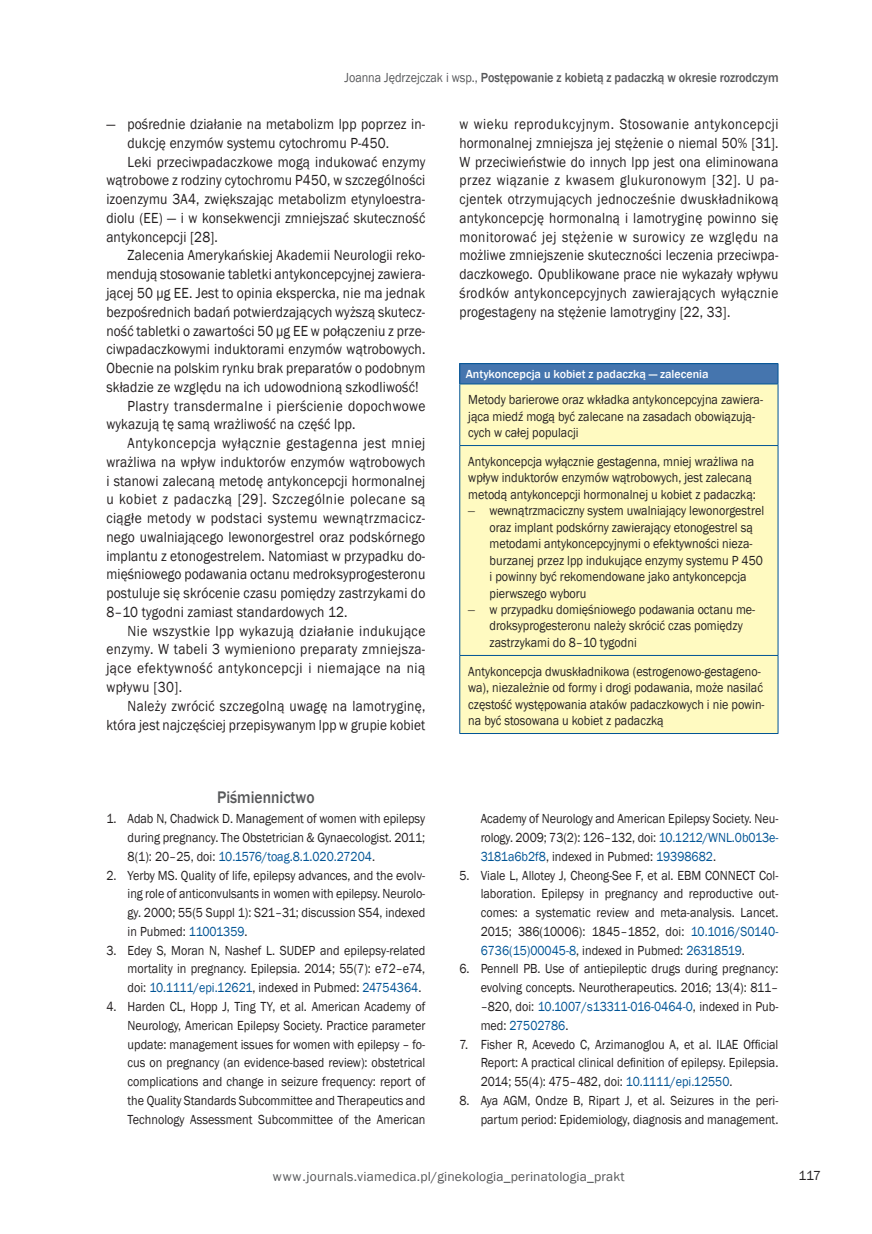
<style>
.page{position:relative;width:872px;height:1234px;background:#fff}
.page>*{position:absolute;margin:0;border:0;box-sizing:border-box;transform-origin:0 0}
._21_Pismiennictwo_ty{font:500 17.25px "Franklin Gothic";color:#57585a;scale:.9 1}
._05B_Tekst{font:15px/18.8px "Franklin Gothic";letter-spacing:.01em;color:#231f20;text-align:justify;scale:.9 1}
._05B_Tekst-2{font:15px/18.8px "Franklin Gothic";letter-spacing:.01em;color:#231f20;text-align:right;scale:.89 1}
._05B_Tekst-3{font:15px/18.8px "Franklin Gothic";letter-spacing:.03em;color:#231f20;scale:.9 1}
._12C_Tabela_tekst{font:13.5px/18.8px "Franklin Gothic";color:#231f20;text-align:justify;scale:.9 1}
.t1{font:500 13.5px "Franklin Gothic";letter-spacing:-.005em;color:#57585a;scale:.9 1}
.t2{font:13.5px "Franklin Gothic";letter-spacing:.01em;color:#57585a}
._12C_Tabela_tekst-2{font:13.5px "Franklin Gothic";color:#231f20}
._12B_Tabela_naglowek{font:500 12px "Franklin Gothic";color:#fff}
.s1{font-weight:400}
.s2{font-family:"Times New Roman"}
.s3{color:#005495}
</style>
<div class="page">
<div style="left:460px;top:363px;width:318px;height:21px;background:#4575ae"></div>
<div style="left:460px;top:384px;width:317px;height:349px;background:#fffac1"></div>
<hr style="left:459px;top:363px;width:319px;height:1px;background:#005495">
<svg style="left:459px;top:364px;width:1px;height:19px"></svg>
<svg style="left:777px;top:364px;width:1px;height:19px"></svg>
<hr style="left:459px;top:383px;width:319px;height:1px;background:#005495">
<hr style="left:459px;top:384px;width:1px;height:61px;background:#005495">
<hr style="left:777px;top:384px;width:1px;height:61px;background:#005495">
<hr style="left:459px;top:445px;width:319px;height:1px;background:#005495">
<hr style="left:459px;top:446px;width:1px;height:209px;background:#005495">
<hr style="left:777px;top:446px;width:1px;height:209px;background:#005495">
<hr style="left:459px;top:655px;width:319px;height:1px;background:#005495">
<hr style="left:459px;top:655px;width:1px;height:78px;background:#005495">
<hr style="left:777px;top:655px;width:1px;height:78px;background:#005495">
<hr style="left:459px;top:733px;width:319px;height:1px;background:#005495">
<p class="t1" style="left:344px;top:70px;width:484px"><span class="s1">Joanna Jędrzejczak i wsp.,</span> Postępowanie z kobietą z padaczką w okresie rozrodczym</p>
<p class="_05B_Tekst" style="left:127px;top:115px;width:332px;text-indent:-21px">— pośrednie działanie na metabolizm lpp poprzez in&shy;dukcję enzymów systemu cytochromu P-450.</p>
<p class="_05B_Tekst" style="left:106px;top:152px;width:356px;text-indent:21px">Leki przeciwpadaczkowe mogą indukować enzymy wątrobowe z rodziny cytochromu P450, w szczególności izoenzymu 3A4, zwiększając metabolizm etynyloestra&shy;diolu (EE) — i w konsekwencji zmniejszać skuteczność antykoncepcji [28].</p>
<p class="_05B_Tekst" style="left:106px;top:246px;width:356px;text-indent:21px">Zalecenia Amerykańskiej Akademii Neurologii reko&shy;mendują stosowanie tabletki antykoncepcyjnej zawiera&shy;jącej 50 µg EE. Jest to opinia ekspercka, nie ma jednak bezpośrednich badań potwierdzających wyższą skutecz&shy;ność tabletki o zawartości 50 µg EE w połączeniu z prze&shy;ciwpadaczkowymi induktorami enzymów wątrobowych.<br>Obecnie na polskim rynku brak preparatów o podobnym składzie ze względu na ich udowodnioną szkodliwość!</p>
<p class="_05B_Tekst-3" style="left:106px;top:396px;width:356px;text-indent:21px">Plastry transdermalne i pierścienie dopochwowe wykazują tę samą wrażliwość na część lpp.</p>
<p class="_05B_Tekst" style="left:106px;top:434px;width:356px;text-indent:21px">Antykoncepcja wyłącznie gestagenna jest mniej wrażliwa na wpływ induktorów enzymów wątrobowych i stanowi zalecaną metodę antykoncepcji hormonalnej u kobiet z padaczką [29]. Szczególnie polecane są ciągłe metody w podstaci systemu wewnątrzmacicz&shy;nego uwalniającego lewonorgestrel oraz podskórnego implantu z etonogestrelem. Natomiast w przypadku do&shy;mięśniowego podawania octanu medroksyprogesteronu postuluje się skrócenie czasu pomiędzy zastrzykami do 8–10 tygodni zamiast standardowych 12.</p>
<p class="_05B_Tekst" style="left:106px;top:621px;width:356px;text-indent:21px">Nie wszystkie lpp wykazują działanie indukujące enzymy. W tabeli 3 wymieniono preparaty zmniejsza&shy;jące efektywność antykoncepcji i niemające na nią wpływu [30].</p>
<p class="_05B_Tekst-2" style="left:106px;top:696px;width:360px">Należy zwrócić szczegolną uwagę na lamotryginę, która jest najczęściej przepisywanym lpp w grupie kobiet</p>
<p class="_05B_Tekst-2" style="left:459px;top:115px;width:360px;text-align:justify">w wieku reprodukcyjnym. Stosowanie antykoncepcji hormonalnej zmniejsza jej stężenie o niemal 50% [31].<br>W przeciwieństwie do innych lpp jest ona eliminowana przez wiązanie z kwasem glukuronowym [32]. U pa&shy;cjentek otrzymujących jednocześnie dwuskładnikową antykoncepcję hormonalną i lamotryginę powinno się monitorować jej stężenie w surowicy ze względu na możliwe zmniejszenie skuteczności leczenia przeciwpa&shy;daczkowego. Opublikowane prace nie wykazały wpływu środków antykoncepcyjnych zawierających wyłącznie progestageny na stężenie lamotryginy [22, 33].</p>
<p class="_12B_Tabela_naglowek" style="left:466px;top:366px;width:244px">Antykoncepcja u kobiet z padaczką — zalecenia</p>
<p class="_12C_Tabela_tekst" style="left:468px;top:391px;width:329px;line-height:16.5px;text-align:left">Metody barierowe oraz wkładka antykoncepcyjna zawiera&shy;jąca miedź mogą być zalecane na zasadach obowiązują&shy;cych w całej populacji</p>
<p class="_12C_Tabela_tekst" style="left:468px;top:453px;width:321px;line-height:16.5px;text-align:left">Antykoncepcja wyłącznie gestagenna, mniej wrażliwa na wpływ induktorów enzymów wątrobowych, jest zalecaną metodą antykoncepcji hormonalnej u kobiet z padaczką:</p>
<p class="_12C_Tabela_tekst" style="left:489px;top:502px;width:306px;line-height:16.5px;text-align:left;text-indent:-21px"><span class="s2">–</span> wewnątrzmaciczny system uwalniający lewonorgestrel oraz implant podskórny zawierający etonogestrel są metodami antykoncepcyjnymi o efektywności nieza&shy;burzanej przez lpp indukujące enzymy systemu P 450 i powinny być rekomendowane jako antykoncepcja pierwszego wyboru</p>
<p class="_12C_Tabela_tekst" style="left:489px;top:601px;width:297px;line-height:16.5px;text-align:left;text-indent:-21px"><span class="s2">–</span> w przypadku domięśniowego podawania octanu me&shy;droksyprogesteronu należy skrócić czas pomiędzy zastrzykami do 8–10 tygodni</p>
<p class="_12C_Tabela_tekst" style="left:468px;top:663px;width:331px;line-height:16.5px;text-align:left">Antykoncepcja dwuskładnikowa (estrogenowo-gestageno&shy;wa), niezależnie od formy i drogi podawania, może nasilać częstość występowania ataków padaczkowych i nie powin&shy;na być stosowana u kobiet z padaczką</p>
<p class="_21_Pismiennictwo_ty" style="left:217px;top:786px;width:110px">Piśmiennictwo</p>
<p class="_12C_Tabela_tekst" style="left:128px;top:809px;width:332px;text-indent:-21px">1. Adab N, Chadwick D. Management of women with epilepsy during pregnancy. The Obstetrician &amp; Gynaecologist. 2011; 8(1): 20–25, doi: <span class="s3">10.1576/toag.8.1.020.27204</span>.</p>
<p class="_12C_Tabela_tekst" style="left:128px;top:865px;width:332px;text-indent:-21px">2. Yerby MS. Quality of life, epilepsy advances, and the evolv&shy;ing role of anticonvulsants in women with epilepsy. Neurolo&shy;gy. 2000; 55(5 Suppl 1): S21–31; discussion S54, indexed in Pubmed: <span class="s3">11001359</span>.</p>
<p class="_12C_Tabela_tekst" style="left:128px;top:940px;width:332px;text-indent:-21px">3. Edey S, Moran N, Nashef L. SUDEP and epilepsy-related mortality in pregnancy. Epilepsia. 2014; 55(7): e72–e74, doi: <span class="s3">10.1111/epi.12621</span>, indexed in Pubmed: <span class="s3">24754364</span>.</p>
<p class="_12C_Tabela_tekst" style="left:128px;top:997px;width:332px;text-indent:-21px">4. Harden CL, Hopp J, Ting TY, et al. American Academy of Neurology, American Epilepsy Society. Practice parameter update: management issues for women with epilepsy – fo&shy;cus on pregnancy (an evidence-based review): obstetrical complications and change in seizure frequency: report of the Quality Standards Subcommittee and Therapeutics and Technology Assessment Subcommittee of the American</p>
<p class="_12C_Tabela_tekst" style="left:481px;top:809px;width:332px">Academy of Neurology and American Epilepsy Society. Neu&shy;rology. 2009; 73(2): 126–132, doi: <span class="s3">10.1212/WNL.0b013e-3181a6b2f8</span>, indexed in Pubmed: <span class="s3">19398682</span>.</p>
<p class="_12C_Tabela_tekst" style="left:481px;top:865px;width:332px;text-indent:-21px">5. Viale L, Allotey J, Cheong-See F, et al. EBM CONNECT Col&shy;laboration. Epilepsy in pregnancy and reproductive out&shy;comes: a systematic review and meta-analysis. Lancet.<br>2015; 386(10006): 1845–1852, doi: <span class="s3">10.1016/S0140- 6736(15)00045-8</span>, indexed in Pubmed: <span class="s3">26318519</span>.</p>
<p class="_12C_Tabela_tekst" style="left:481px;top:959px;width:332px;text-indent:-21px">6. Pennell PB. Use of antiepileptic drugs during pregnancy: evolving concepts. Neurotherapeutics. 2016; 13(4): 811– –820, doi: <span class="s3">10.1007/s13311-016-0464-0</span>, indexed in Pub&shy;med: <span class="s3">27502786</span>.</p>
<p class="_12C_Tabela_tekst" style="left:481px;top:1034px;width:332px;text-indent:-21px">7. Fisher R, Acevedo C, Arzimanoglou A, et al. ILAE Official Report: A practical clinical definition of epilepsy. Epilepsia.<br>2014; 55(4): 475–482, doi: <span class="s3">10.1111/epi.12550</span>.</p>
<p class="_12C_Tabela_tekst" style="left:459px;top:1090px;width:356px;text-align:right">8. Aya AGM, Ondze B, Ripart J, et al. Seizures in the peri&shy;partum period: Epidemiology, diagnosis and management.</p>
<p class="t2" style="left:273px;top:1168px;width:353px">www.journals.viamedica.pl/ginekologia_perinatologia_prakt</p>
<p class="_12C_Tabela_tekst-2" style="left:798px;top:1166px;width:24px">117</p>
</div>
